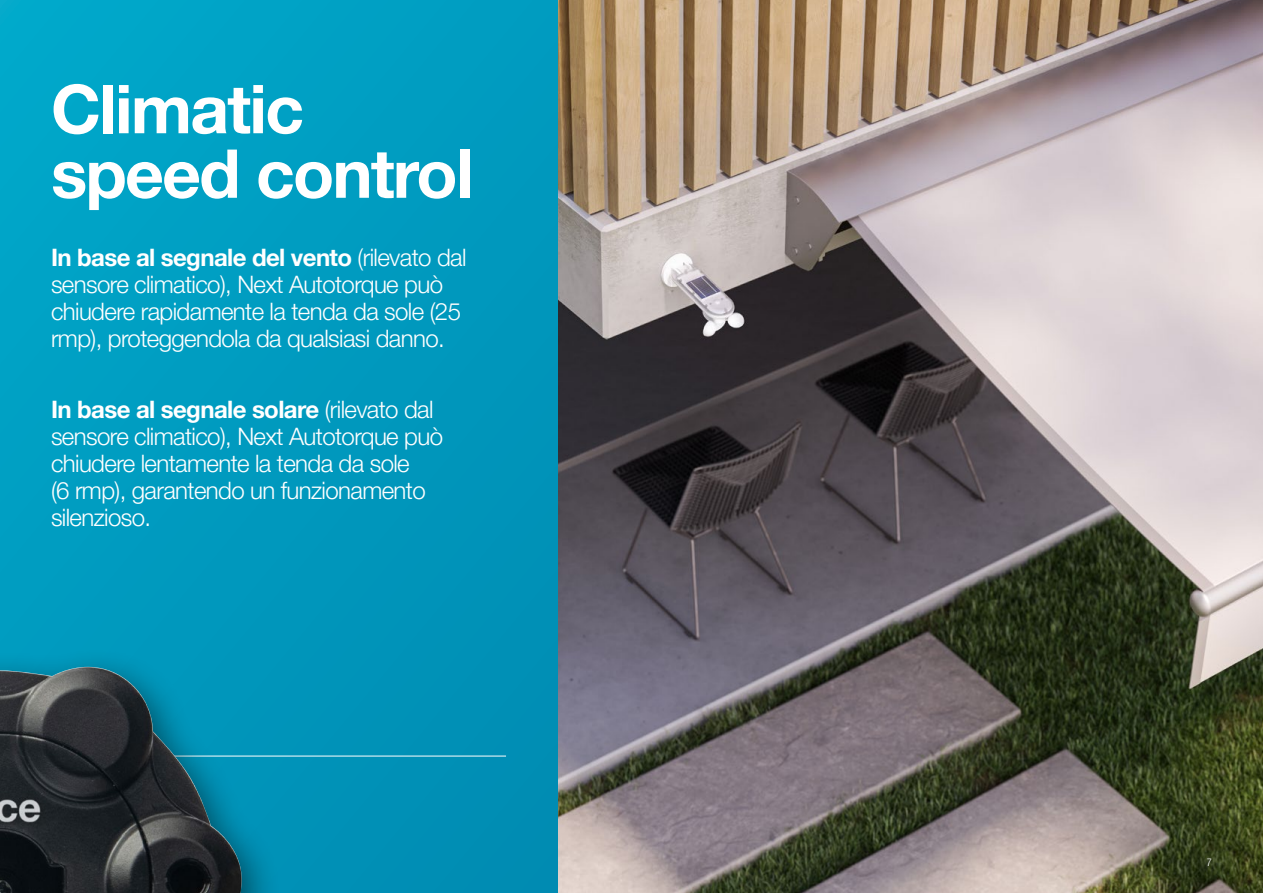
<style>
.page{position:relative;width:1263px;height:893px;background:#fff}
.page>*{position:absolute;margin:0;border:0;box-sizing:border-box;transform-origin:0 0}
.t1{font:700 67.5px/64.5px "Helvetica Neue LT Pro";letter-spacing:-.025em;color:#fff}
.t2{font:300 24px/27px "Helvetica Neue LT Pro";letter-spacing:-.025em;color:#fff}
.t3{font:300 condensed 10.5px "Helvetica Neue LT Pro";color:#fff}
.s1{font-weight:700}
</style>
<div class="page">
<div style="left:0;top:0;width:558px;height:893px;background:#009cc0"></div>
<img style="left:558px;top:0;width:705px;height:893px">
<div style="left:0;top:647px;width:560px;height:246px;background:#0090b6"></div>
<img style="left:0;top:667px;width:243px;height:226px">
<h1 class="t1" style="left:51px;top:75px;width:424px">Climatic speed control</h1>
<p class="t2" style="left:51px;top:243px;width:417px"><span class="s1">In base al segnale del vento</span> (rilevato dal sensore climatico), Next Autotorque può chiudere rapidamente la tenda da sole (25 rmp), proteggendola da qualsiasi danno.</p>
<p class="t2" style="left:51px;top:395px;width:393px"><span class="s1">In base al segnale solare</span> (rilevato dal sensore climatico), Next Autotorque può chiudere lentamente la tenda da sole<br>(6 rmp), garantendo un funzionamento silenzioso.</p>
<p class="t3" style="left:1207px;top:857px;width:7px">7</p>
</div>
